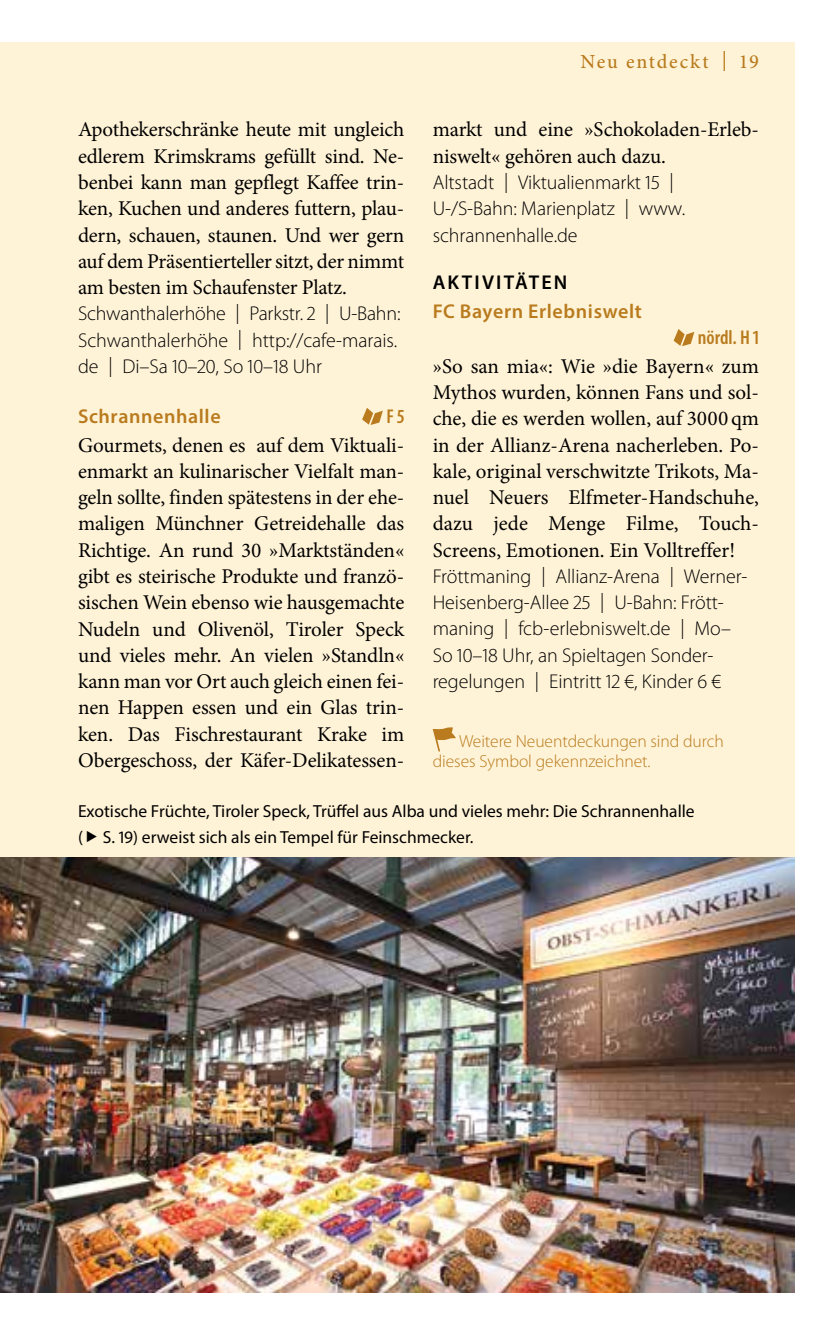
<style>
.page{position:relative;width:837px;height:1333px;background:#fff}
.page>*{position:absolute;margin:0;border:0;box-sizing:border-box;transform-origin:0 0}
.t1{font:21px/26.2px "Minion Pro";letter-spacing:-.01em;color:#000;text-align:justify}
.t2{font:300 20px/26.2px "Myriad Pro";letter-spacing:-.005em;color:#000}
.t3{font:600 20px "Myriad Pro";letter-spacing:.03em;color:#b97b1e}
.t4{font:500 20px "Minion Pro";letter-spacing:.09em;color:#b97b1e}
.t5{font:600 20px "Myriad Pro";letter-spacing:.105em;color:#000}
.t6{font:600 condensed 20px "Myriad Pro";color:#b97b1e}
.t7{font:17.5px/26.2px "Myriad Pro";color:#000}
.t8{font:300 17.5px/20px "Myriad Pro";letter-spacing:-.005em;color:#b97b1e}
</style>
<div class="page">
<div style="left:0;top:43px;width:794px;height:1248px;background:#fff3d7"></div>
<svg style="left:362px;top:408px;width:21px;height:17px"></svg>
<svg style="left:673px;top:329px;width:22px;height:18px"></svg>
<img style="left:0;top:857px;width:794px;height:434px">
<svg style="left:432px;top:727px;width:24px;height:24px"></svg>
<p class="t1" style="left:78px;top:117px;width:327px">Apothekerschränke heute mit ungleich edlerem Krimskrams gefüllt sind. Ne&shy;benbei kann man gepflegt Kaffee trin&shy;ken, Kuchen und anderes futtern, plau&shy;dern, schauen, staunen. Und wer gern auf dem Präsentierteller sitzt, der nimmt am besten im Schaufenster Platz.</p>
<p class="t2" style="left:78px;top:301px;width:324px">Schwanthalerhöhe | Parkstr. 2 | U-Bahn:<br>Schwanthalerhöhe | http://cafe-marais. de | Di–Sa 10–20, So 10–18 Uhr</p>
<p class="t3" style="left:78px;top:403px;width:144px">Schrannenhalle</p>
<p class="t6" style="left:386px;top:404px;width:19px">F 5</p>
<p class="t1" style="left:78px;top:432px;width:328px">Gourmets, denen es auf dem Viktuali&shy;enmarkt an kulinarischer Vielfalt man&shy;geln sollte, finden spätestens in der ehe&shy;maligen Münchner Getreidehalle das Richtige. An rund 30 »Marktständen« gibt es steirische Produkte und franzö&shy;sischen Wein ebenso wie hausgemachte Nudeln und Olivenöl, Tiroler Speck und vieles mehr. An vielen »Standln« kann man vor Ort auch gleich einen fei&shy;nen Happen essen und ein Glas trin&shy;ken. Das Fischrestaurant Krake im Obergeschoss, der Käfer-Delikatessen-</p>
<p class="t4" style="left:580px;top:48px;width:180px">Neu entdeckt | 19</p>
<p class="t1" style="left:432px;top:117px;width:327px">markt und eine »Schokoladen-Erleb&shy;niswelt« gehören auch dazu.</p>
<p class="t2" style="left:432px;top:169px;width:254px">Altstadt | Viktualienmarkt 15 |<br>U-/S-Bahn: Marienplatz | www. schrannenhalle.de</p>
<p class="t5" style="left:432px;top:269px;width:136px">AKTIVITÄTEN</p>
<p class="t3" style="left:432px;top:298px;width:211px">FC Bayern Erlebniswelt</p>
<p class="t6" style="left:697px;top:325px;width:63px">nördl. H 1</p>
<p class="t1" style="left:432px;top:353px;width:328px">»So san mia«: Wie »die Bayern« zum Mythos wurden, können Fans und sol&shy;che, die es werden wollen, auf 3000qm in der Allianz-Arena nacherleben. Po&shy;kale, original verschwitzte Trikots, Ma&shy;nuel Neuers Elfmeter-Handschuhe, dazu jede Menge Filme, Touch-Screens, Emotionen. Ein Volltreffer!</p>
<p class="t2" style="left:432px;top:563px;width:316px">Fröttmaning | Allianz-Arena | Werner-Heisenberg-Allee 25 | U-Bahn: Frött&shy;maning | fcb-erlebniswelt.de | Mo– So 10–18 Uhr, an Spieltagen Sonder&shy;regelungen | Eintritt 12 €, Kinder 6 €</p>
<p class="t8" style="left:432px;top:731px;width:292px;text-indent:26px">Weitere Neuentdeckungen sind durch dieses Symbol gekennzeichnet.</p>
<p class="t7" style="left:78px;top:797px;width:618px">Exotische Früchte, Tiroler Speck, Trüffel aus Alba und vieles mehr: Die Schrannenhalle ( S. 19) erweist sich als ein Tempel für Feinschmecker.</p>
</div>
